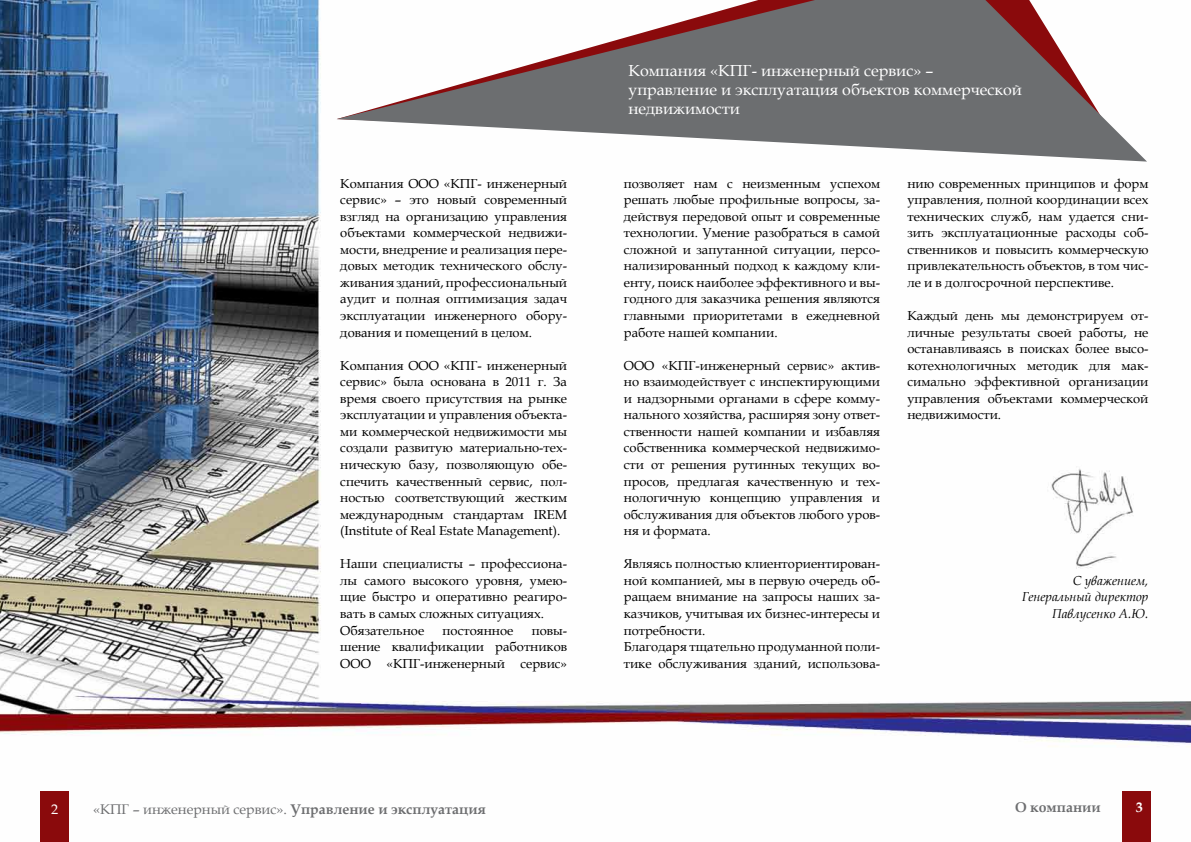
<style>
.page{position:relative;width:1191px;height:842px;background:#fff}
.page>*{position:absolute;margin:0;border:0;box-sizing:border-box;transform-origin:0 0}
.t1{font:16px/19.2px "Book Antiqua";color:#fff}
.t2{font:14px "Book Antiqua";color:#6d6e70}
.t3{font:700 14px "Book Antiqua";color:#6d6e70}
.t4{font:14px "Book Antiqua";color:#fff}
.t5{font:700 14px "Book Antiqua";color:#fff}
.t6{font:13px/16.5px "Book Antiqua";color:#000;text-align:justify}
.t7{font:italic 13px/16.5px "Book Antiqua";color:#000;text-align:right}
.s1{font-weight:700}
</style>
<div class="page">
<img style="left:0;top:0;width:1191px;height:842px">
<svg style="left:337px;top:0;width:810px;height:162px;fill:#6c6e70"></svg>
<div style="left:40px;top:791px;width:28px;height:51px;background:#8a0a0c"></div>
<div style="left:1122px;top:791px;width:29px;height:51px;background:#8a0a0c"></div>
<p class="t6" style="left:340px;top:175px;width:228px">Компания ООО «КПГ- инженерный сервис» – это новый современный взгляд на организацию управления объектами коммерческой недвижи&shy;мости, внедрение и реализация пере&shy;довых методик технического обслу&shy;живания зданий, профессиональный аудит и полная оптимизация задач эксплуатации инженерного обору&shy;дования и помещений в целом.</p>
<p class="t6" style="left:340px;top:357px;width:228px">Компания ООО «КПГ- инженерный сервис» была основана в 2011 г. За время своего присутствия на рынке эксплуатации и управления объекта&shy;ми коммерческой недвижимости мы создали развитую материально-тех&shy;ническую базу, позволяющую обе&shy;спечить качественный сервис, пол&shy;ностью соответствующий жестким международным стандартам IREM (Institute of Real Estate Management).</p>
<p class="t6" style="left:340px;top:555px;width:228px;text-align:left">Наши специалисты – профессиона&shy;лы самого высокого уровня, умею&shy;щие быстро и оперативно реагиро&shy;вать в самых сложных ситуациях.<br>Обязательное</p>
<p class="t6" style="left:340px;top:621px;width:228px;text-indent:191px">повы&shy;шение квалификации работников ООО «КПГ-инженерный сервис»</p>
<p class="t6" style="left:442px;top:621px;width:72px">постоянное</p>
<p class="t1" style="left:628px;top:61px;width:395px">Компания «КПГ- инженерный сервис» – управление и эксплуатация объектов коммерческой недвижимости</p>
<p class="t6" style="left:624px;top:175px;width:258px">позволяет нам с неизменным успехом решать любые профильные вопросы, за&shy;действуя передовой опыт и современные технологии. Умение разобраться в самой сложной и запутанной ситуации, персо&shy;нализированный подход к каждому кли&shy;енту, поиск наиболее эффективного и вы&shy;годного для заказчика решения являются главными приоритетами в ежедневной работе нашей компании.</p>
<p class="t6" style="left:624px;top:357px;width:258px">ООО «КПГ-инженерный сервис» актив&shy;но взаимодействует с инспектирующими и надзорными органами в сфере комму&shy;нального хозяйства, расширяя зону ответ&shy;ственности нашей компании и избавляя собственника коммерческой недвижимо&shy;сти от решения рутинных текущих во&shy;просов, предлагая качественную и тех&shy;нологичную концепцию управления и обслуживания для объектов любого уров&shy;ня и формата.</p>
<p class="t6" style="left:624px;top:555px;width:258px;text-align:left">Являясь полностью клиенториентирован&shy;ной компанией, мы в первую очередь об&shy;ращаем внимание на запросы наших за&shy;казчиков, учитывая их бизнес-интересы и потребности.<br>Благодаря тщательно продуманной поли&shy;тике обслуживания зданий, использова-</p>
<p class="t6" style="left:907px;top:175px;width:242px">нию современных принципов и форм управления, полной координации всех технических служб, нам удается сни&shy;зить эксплуатационные расходы соб&shy;ственников и повысить коммерческую привлекательность объектов, в том чис&shy;ле и в долгосрочной перспективе.</p>
<p class="t6" style="left:907px;top:307px;width:242px">Каждый день мы демонстрируем от&shy;личные результаты своей работы, не останавливаясь в поисках более высо&shy;котехнологичных методик для мак&shy;симально эффективной организации управления объектами коммерческой недвижимости.</p>
<p class="t7" style="left:1021px;top:572px;width:128px">С уважением,<br>Генеральный директор<br>Павлусенко А.Ю.</p>
<p class="t4" style="left:51px;top:799px;width:8px">2</p>
<p class="t2" style="left:93px;top:799px;width:394px">«КПГ – инженерный сервис». <span class="s1">Управление и эксплуатация</span></p>
<p class="t3" style="left:1015px;top:798px;width:87px">О компании</p>
<p class="t5" style="left:1135px;top:798px;width:8px">3</p>
</div>
